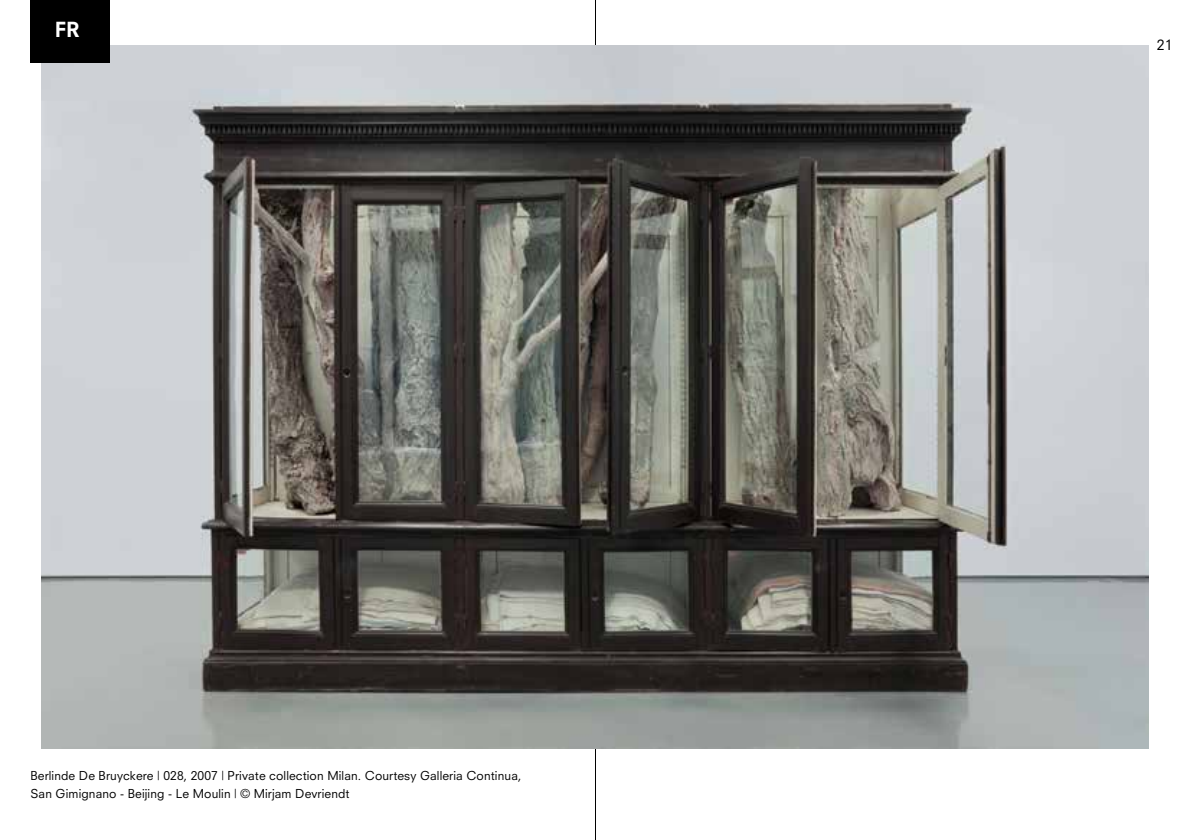
<style>
.page{position:relative;width:1191px;height:840px;background:#fff}
.page>*{position:absolute;margin:0;border:0;box-sizing:border-box;transform-origin:0 0}
.t1{font:800 20.2px "Neuzeit SLT Std";color:#fff}
.t2{font:14px "Neuzeit SLT Std";color:#000}
.t3{font:12px/18px "Neuzeit SLT Std";letter-spacing:.01em;color:#000}
</style>
<div class="page">
<hr style="left:595px;top:0;width:1px;height:839px;background:#000">
<img style="left:42px;top:46px;width:1106px;height:702px">
<div style="left:30px;top:0;width:80px;height:62px;background:#000"></div>
<h1 class="t1" style="left:55px;top:17px;width:26px">FR</h1>
<p class="t3" style="left:30px;top:766px;width:492px">Berlinde De Bruyckere | 028, 2007 | Private collection Milan. Courtesy Galleria Continua,<br>San Gimignano - Beijing - Le Moulin | © Mirjam Devriendt</p>
<p class="t2" style="left:1157px;top:37px;width:17px">21</p>
</div>
